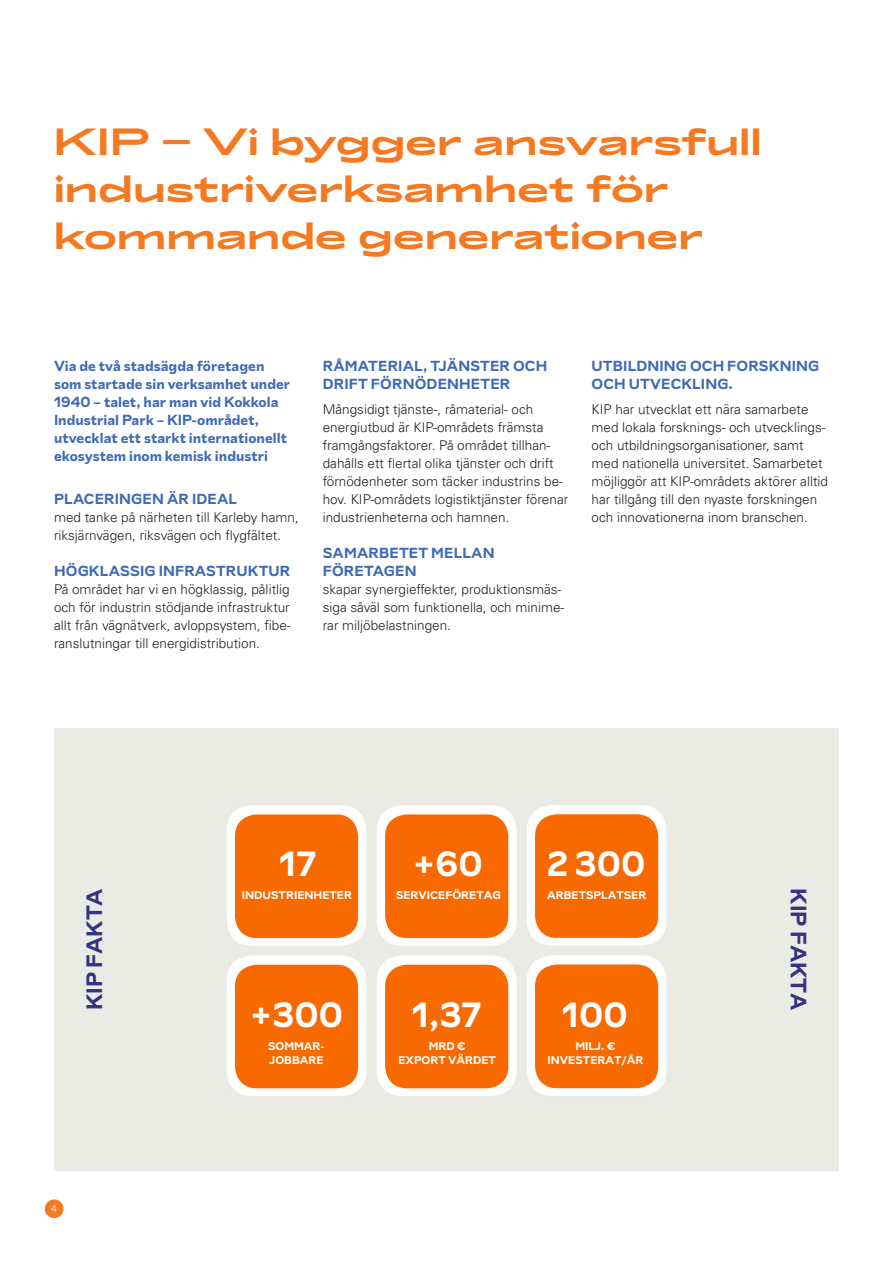
<style>
.page{position:relative;width:893px;height:1263px;background:#fff}
.page>*{position:absolute;margin:0;border:0;box-sizing:border-box;transform-origin:0 0}
.otsikko_h1{font:700 39px/46.8px "Lyyra Expanded";letter-spacing:.015em;color:#f47921}
.t1{font:700 36px "Lyyra Standard";color:#fff}
.t2{font:700 22.95px "Lyyra Standard";color:#373282}
.Leipis_BOLD{font:700 15px/18px "Lyyra Standard";color:#406ab4}
.otsikko_h3{font:700 15px/18px "Lyyra Standard";letter-spacing:.01em;color:#406ab4}
.Leipis{font:300 13.5px/18px "Univers LT Pro 45";color:#231f20}
.Leipis_BOLD-2{font:300 13.5px/18px "Univers LT Pro 45";color:#231f20}
.t3{font:700 11.4px/13.8px "Lyyra Standard";color:#fff;text-align:center}
.t4{font:300 10.5px "Univers LT Pro 45";color:#fff}
</style>
<div class="page">
<img style="left:54px;top:728px;width:785px;height:442px">
<svg style="left:45px;top:1199px;width:19px;height:19px"></svg>
<p class="otsikko_h1" style="left:54px;top:118px;width:709px">KIP – Vi bygger ansvarsfull industriverksamhet för kommande generationer</p>
<p class="Leipis_BOLD" style="left:54px;top:356px;width:238px">Via de två stadsägda företagen som startade sin verksamhet under 1940 – talet, har man vid Kokkola Industrial Park – KIP-området, utvecklat ett starkt internationellt ekosystem inom kemisk industri</p>
<p class="Leipis_BOLD" style="left:54px;top:490px;width:184px">PLACERINGEN ÄR IDEAL</p>
<p class="Leipis_BOLD-2" style="left:54px;top:508px;width:246px">med tanke på närheten till Karleby hamn, riksjärnvägen, riksvägen och flygfältet.</p>
<p class="Leipis_BOLD" style="left:54px;top:562px;width:238px">HÖGKLASSIG INFRASTRUKTUR</p>
<p class="Leipis" style="left:54px;top:580px;width:238px;text-align:justify">På området har vi en högklassig, pålitlig och för industrin stödjande infrastruktur allt från vägnätverk, avloppsystem, fibe&shy;ranslutningar till energidistribution.</p>
<p class="otsikko_h3" style="left:323px;top:357px;width:226px">RÅMATERIAL, TJÄNSTER OCH<br>DRIFT FÖRNÖDENHETER</p>
<p class="Leipis" style="left:323px;top:400px;width:247px">Mångsidigt tjänste-, råmaterial- och energiutbud är KIP-områdets främsta framgångsfaktorer. På området tillhan&shy;dahålls ett flertal olika tjänster och drift förnödenheter som täcker industrins be&shy;hov. KIP-områdets logistiktjänster förenar industrienheterna och hamnen.</p>
<p class="otsikko_h3" style="left:323px;top:544px;width:173px">SAMARBETET MELLAN<br>FÖRETAGEN</p>
<p class="Leipis" style="left:323px;top:580px;width:243px">skapar synergieffekter, produktionsmäs&shy;siga såväl som funktionella, och minime&shy;rar miljöbelastningen.</p>
<p class="otsikko_h3" style="left:592px;top:357px;width:229px">UTBILDNING OCH FORSKNING<br>OCH UTVECKLING.</p>
<p class="Leipis" style="left:591px;top:400px;width:238px">KIP har utvecklat ett nära samarbete med lokala forsknings- och utvecklings&shy;och utbildningsorganisationer, samt med nationella universitet. Samarbetet möjliggör att KIP-områdets aktörer alltid har tillgång till den nyaste forskningen och innovationerna inom branschen.</p>
<p class="t1" style="left:279px;top:840px;width:39px">17</p>
<p class="t1" style="left:413px;top:840px;width:71px">+60</p>
<p class="t3" style="left:242px;top:888px;width:112px">INDUSTRIENHETER</p>
<p class="t3" style="left:396px;top:888px;width:106px">SERVICEFÖRETAG</p>
<p class="t1" style="left:547px;top:840px;width:100px">2 300</p>
<p class="t3" style="left:547px;top:888px;width:101px">ARBETSPLATSER</p>
<p class="t2" style="left:80px;top:1010px;width:123px;rotate:-90deg">KIP FAKTA</p>
<p class="t2" style="left:813px;top:888px;width:123px;rotate:90deg">KIP FAKTA</p>
<p class="t1" style="left:250px;top:991px;width:95px">+300</p>
<p class="t1" style="left:412px;top:991px;width:71px">1,37</p>
<p class="t3" style="left:268px;top:1039px;width:58px;text-align:left">SOMMAR-<br>JOBBARE</p>
<p class="t3" style="left:399px;top:1039px;width:99px">MRD €<br>EXPORT VÄRDET</p>
<p class="t1" style="left:562px;top:991px;width:68px">100</p>
<p class="t3" style="left:548px;top:1039px;width:97px">MILJ. €<br>INVESTERAT/ÅR</p>
<p class="t4" style="left:51px;top:1201px;width:7px">4</p>
</div>
